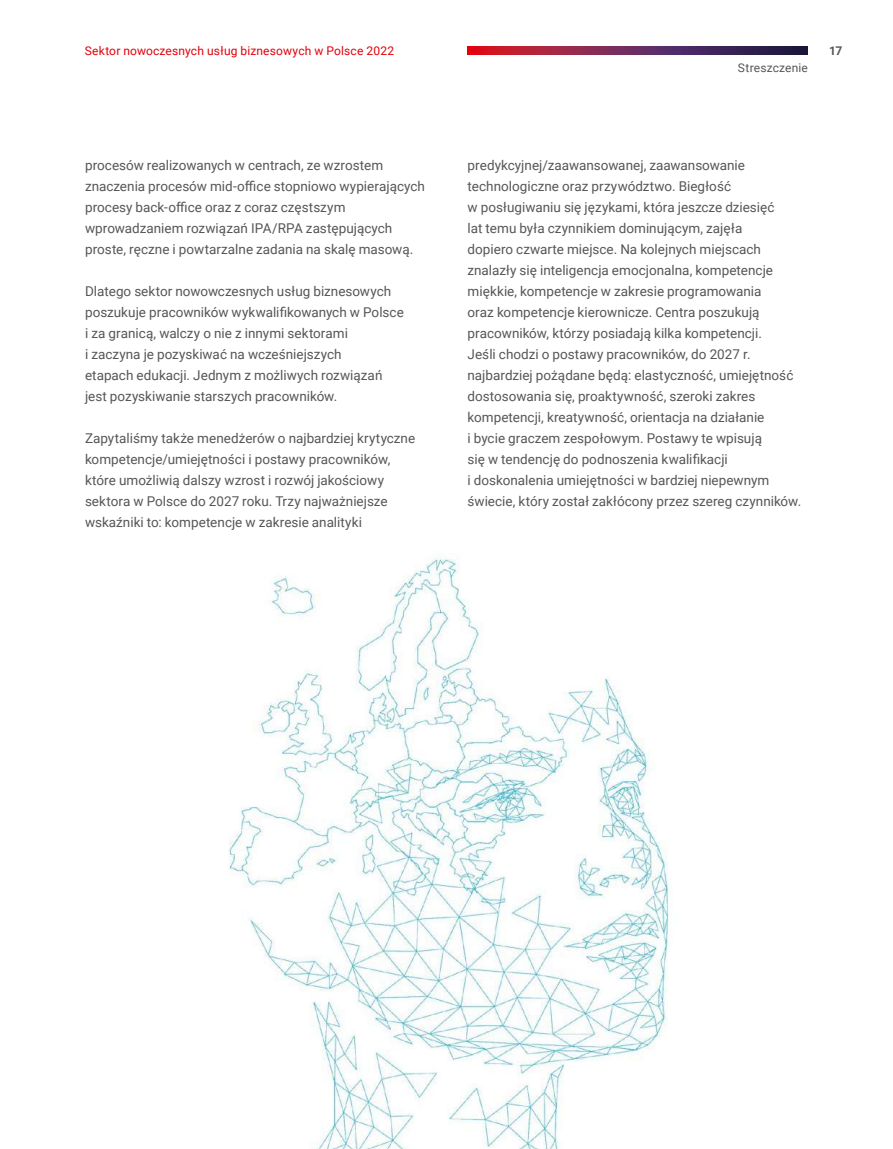
<style>
.page{position:relative;width:893px;height:1149px;background:#fff}
.page>*{position:absolute;margin:0;border:0;box-sizing:border-box;transform-origin:0 0}
.t1{font:13.5px/21px "Roboto";color:#565655}
.t2{font:12px "Roboto";letter-spacing:.015em;color:#e3000b}
.t3{font:12px "Roboto";letter-spacing:.01em;color:#565655}
.t4{font:700 12px "Roboto";color:#565655}
</style>
<div class="page">
<svg style="left:468px;top:47px;width:340px;height:8px"></svg>
<img style="left:229px;top:558px;width:440px;height:590px">
<p class="t2" style="left:85px;top:42px;width:311px">Sektor nowoczesnych usług biznesowych w Polsce 2022</p>
<p class="t4" style="left:829px;top:42px;width:15px">17</p>
<p class="t1" style="left:85px;top:154px;width:341px">procesów realizowanych w centrach, ze wzrostem znaczenia procesów mid-office stopniowo wypierających procesy back-office oraz z coraz częstszym wprowadzaniem rozwiązań IPA/RPA zastępujących proste, ręczne i powtarzalne zadania na skalę masową.</p>
<p class="t1" style="left:85px;top:280px;width:320px">Dlatego sektor nowowczesnych usług biznesowych poszukuje pracowników wykwalifikowanych w Polsce i za granicą, walczy o nie z innymi sektorami<br>i zaczyna je pozyskiwać na wcześniejszych<br>etapach edukacji. Jednym z możliwych rozwiązań jest pozyskiwanie starszych pracowników.</p>
<p class="t1" style="left:85px;top:427px;width:332px">Zapytaliśmy także menedżerów o najbardziej krytyczne kompetencje/umiejętności i postawy pracowników, które umożliwią dalszy wzrost i rozwój jakościowy sektora w Polsce do 2027 roku. Trzy najważniejsze wskaźniki to: kompetencje w zakresie analityki</p>
<p class="t3" style="left:738px;top:59px;width:71px">Streszczenie</p>
<p class="t1" style="left:468px;top:154px;width:335px">predykcyjnej/zaawansowanej, zaawansowanie technologiczne oraz przywództwo. Biegłość<br>w posługiwaniu się językami, która jeszcze dziesięć<br>lat temu była czynnikiem dominującym, zajęła<br>dopiero czwarte miejsce. Na kolejnych miejscach znalazły się inteligencja emocjonalna, kompetencje miękkie, kompetencje w zakresie programowania<br>oraz kompetencje kierownicze. Centra poszukują pracowników, którzy posiadają kilka kompetencji.<br>Jeśli chodzi o postawy pracowników, do 2027 r. najbardziej pożądane będą: elastyczność, umiejętność dostosowania się, proaktywność, szeroki zakres kompetencji, kreatywność, orientacja na działanie<br>i bycie graczem zespołowym. Postawy te wpisują<br>się w tendencję do podnoszenia kwalifikacji<br>i doskonalenia umiejętności w bardziej niepewnym świecie, który został zakłócony przez szereg czynników.</p>
</div>
